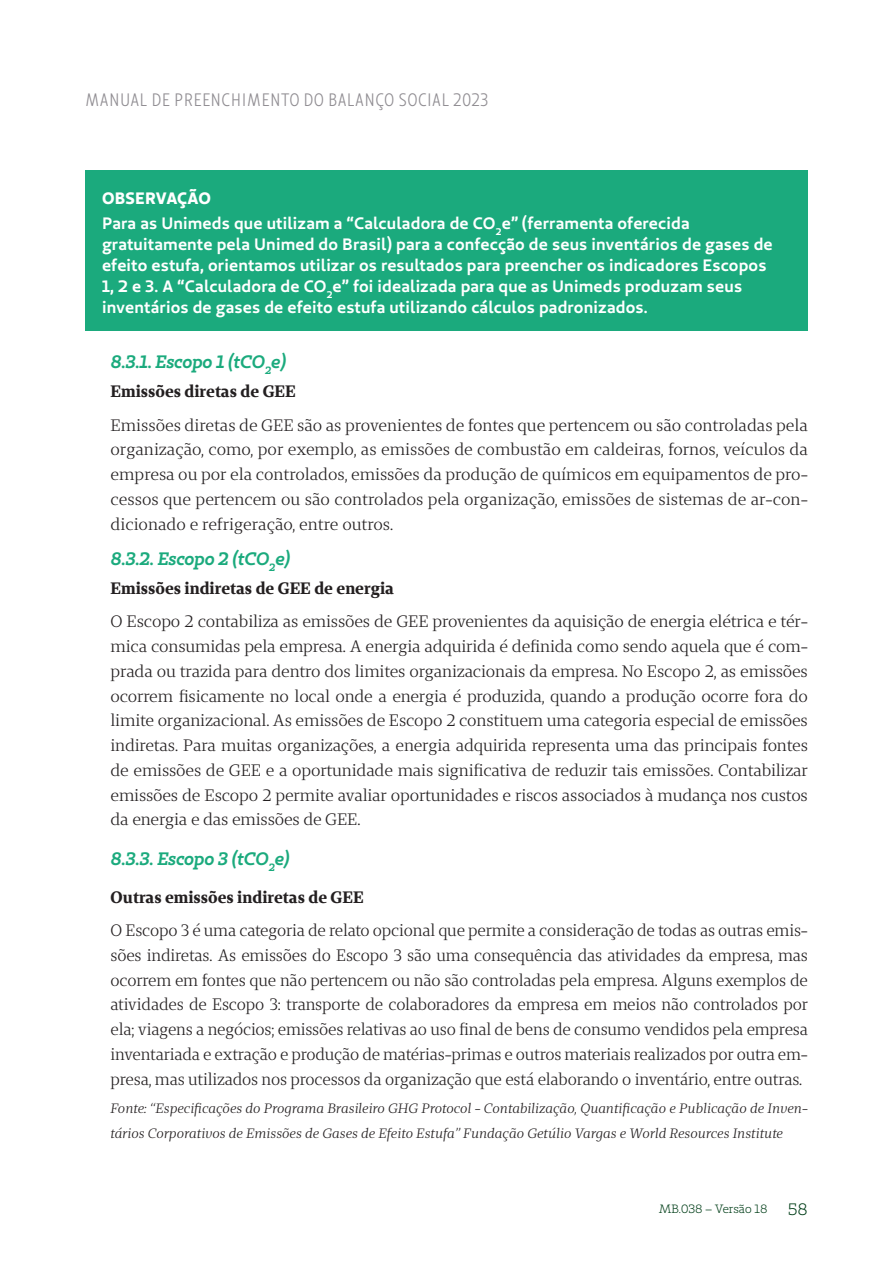
<style>
.page{position:relative;width:893px;height:1263px;background:#fff}
.page>*{position:absolute;margin:0;border:0;box-sizing:border-box;transform-origin:0 0}
.t1{font:italic 700 18px "Unimed Slab 2020 Semi";letter-spacing:-.01em;color:#1baa7d}
.t2{font:condensed 18px "Unimed Sans 2020 Book";letter-spacing:.02em;color:#908d92}
.t3{font:16.5px/24.8px "Unimed Serif 2020 Book";letter-spacing:-.01em;color:#231f20;text-align:justify}
.t4{font:16.5px/24.8px "Unimed Serif 2020 Book";letter-spacing:-.01em;color:#231f20;text-align:justify;scale:.96 1}
.t5{font:700 16.5px/21px "Unimed Sans 2020 Semi";letter-spacing:.01em;color:#fff}
.t6{font:16.5px "Unimed Serif 2020 Bold";color:#231f20}
.t7{font:16.5px "Unimed Sans 2020 Bold";color:#fff}
.t8{font:italic 13.5px/24.8px "Unimed Serif 2020 Book";color:#231f20}
.t9{font:12px "Unimed Slab 2020 Book";letter-spacing:-.005em;color:#003e18}
.s1{font-size:16.5px}
</style>
<div class="page">
<div style="left:85px;top:170px;width:723px;height:160px;background:#1baa7d"></div>
<p class="t2" style="left:85px;top:89px;width:405px">MANUAL DE PREENCHIMENTO DO BALANÇO SOCIAL 2023</p>
<p class="t7" style="left:102px;top:187px;width:110px">OBSERVAÇÃO</p>
<p class="t5" style="left:102px;top:213px;width:672px">Para as Unimeds que utilizam a “Calculadora de CO<sub>2</sub>e” (ferramenta oferecida gratuitamente pela Unimed do Brasil) para a confecção de seus inventários de gases de efeito estufa, orientamos utilizar os resultados para preencher os indicadores Escopos 1, 2 e 3. A “Calculadora de CO<sub>2</sub>e” foi idealizada para que as Unimeds produzam seus inventários de gases de efeito estufa utilizando cálculos padronizados.</p>
<p class="t1" style="left:111px;top:350px;width:177px">8.3.1. Escopo 1 (tCO<sub>2</sub>e)</p>
<p class="t6" style="left:111px;top:381px;width:187px">Emissões diretas de GEE</p>
<p class="t3" style="left:111px;top:412px;width:699px">Emissões diretas de GEE são as provenientes de fontes que pertencem ou são controladas pela organização, como, por exemplo, as emissões de combustão em caldeiras, fornos, veículos da empresa ou por ela controlados, emissões da produção de químicos em equipamentos de pro&shy;cessos que pertencem ou são controlados pela organização, emissões de sistemas de ar-con&shy;dicionado e refrigeração, entre outros.</p>
<p class="t1" style="left:111px;top:547px;width:181px">8.3.2. Escopo 2 (tCO<sub>2</sub>e)</p>
<p class="t6" style="left:111px;top:578px;width:285px">Emissões indiretas de GEE de energia</p>
<p class="t3" style="left:111px;top:609px;width:699px">O Escopo 2 contabiliza as emissões de GEE provenientes da aquisição de energia elétrica e tér&shy;mica consumidas pela empresa. A energia adquirida é definida como sendo aquela que é com&shy;prada ou trazida para dentro dos limites organizacionais da empresa. No Escopo 2, as emissões ocorrem fisicamente no local onde a energia é produzida, quando a produção ocorre fora do limite organizacional. As emissões de Escopo 2 constituem uma categoria especial de emissões indiretas. Para muitas organizações, a energia adquirida representa uma das principais fontes de emissões de GEE e a oportunidade mais significativa de reduzir tais emissões. Contabilizar emissões de Escopo 2 permite avaliar oportunidades e riscos associados à mudança nos custos da energia e das emissões de GEE.</p>
<p class="t1" style="left:111px;top:847px;width:181px">8.3.3. Escopo 3 (tCO<sub>2</sub>e)</p>
<p class="t6" style="left:111px;top:886px;width:255px">Outras emissões indiretas de GEE</p>
<p class="t4" style="left:111px;top:917px;width:728px">O Escopo 3 é uma categoria de relato opcional que permite a consideração de todas as outras emis&shy;sões indiretas. As emissões do Escopo 3 são uma consequência das atividades da empresa, mas ocorrem em fontes que não pertencem ou não são controladas pela empresa. Alguns exemplos de atividades de Escopo 3: transporte de colaboradores da empresa em meios não controlados por ela; viagens a negócios; emissões relativas ao uso final de bens de consumo vendidos pela empresa inventariada e extração e produção de matérias-primas e outros materiais realizados por outra em&shy;presa, mas utilizados nos processos da organização que está elaborando o inventário, entre outras.</p>
<p class="t8" style="left:111px;top:1096px;width:699px">Fonte: “Especificações do Programa Brasileiro GHG Protocol - Contabilização, Quantificação e Publicação de Inven&shy;tários Corporativos de Emissões de Gases de Efeito Estufa” Fundação Getúlio Vargas e World Resources Institute</p>
<p class="t9" style="left:659px;top:1201px;width:150px">MB.038 – Versão 18 <span class="s1">58</span></p>
</div>
